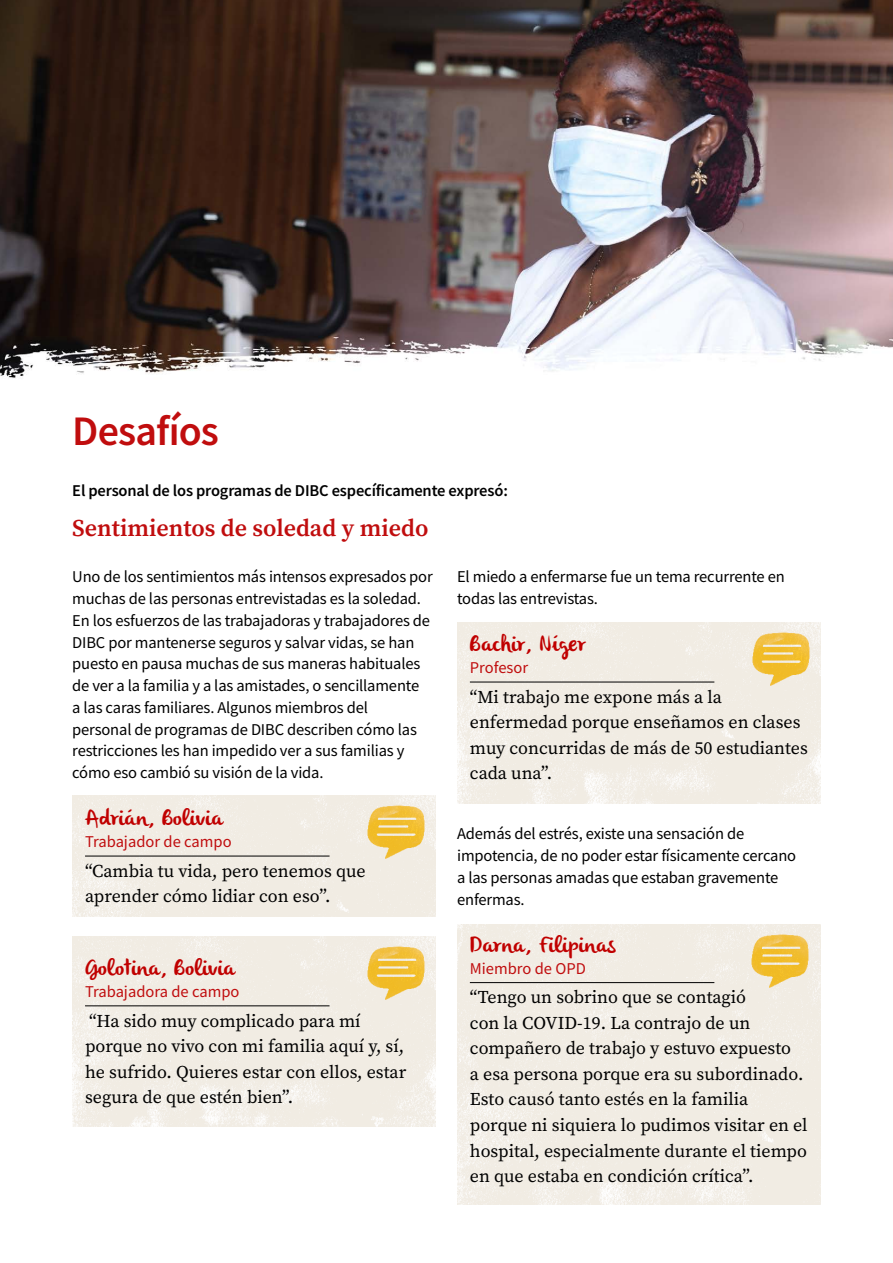
<style>
.page{position:relative;width:893px;height:1263px;background:#fff}
.page>*{position:absolute;margin:0;border:0;box-sizing:border-box;transform-origin:0 0}
.H3_-_secondary_headi{font:600 42px "Source Sans Pro";letter-spacing:-.02em;color:#c00d0e}
.H4_-_criteria{font:600 24px "Source Serif Pro";color:#c00d0e}
.p_-_interviewee{font:22.5px "olivier";letter-spacing:.02em;color:#c00000}
.p_-_quote{font:18px/25.5px "Source Serif Pro";color:#000}
.p_-_body_text{font:16.5px/21.8px "Source Sans Pro";letter-spacing:-.01em;color:#000}
.p_-_interviewee-2{font:16.5px "Source Sans Pro";color:#c00d0e}
.p_-_body_text-2{font:600 16.5px "Source Sans Pro";letter-spacing:-.01em;color:#000}
</style>
<div class="page">
<div style="left:73px;top:795px;width:363px;height:121px;background:#f1ece3"></div>
<img style="left:367px;top:805px;width:57px;height:53px">
<img style="left:73px;top:936px;width:363px;height:191px">
<img style="left:367px;top:946px;width:57px;height:53px">
<img style="left:458px;top:622px;width:363px;height:182px">
<img style="left:752px;top:632px;width:57px;height:53px">
<div style="left:457px;top:924px;width:363px;height:281px;background:#f1ece3"></div>
<img style="left:752px;top:935px;width:57px;height:53px">
<img style="left:0;top:0;width:893px;height:378px">
<hr style="left:85px;top:856px;width:245px;height:1px;background:#000">
<hr style="left:85px;top:1005px;width:245px;height:1px;background:#000">
<hr style="left:470px;top:682px;width:244px;height:1px;background:#000">
<hr style="left:470px;top:982px;width:244px;height:1px;background:#000">
<h3 class="H3_-_secondary_headi" style="left:72px;top:403px;width:148px">Desafíos</h3>
<p class="p_-_body_text-2" style="left:72px;top:480px;width:437px">El personal de los programas de DIBC específicamente expresó:</p>
<h4 class="H4_-_criteria" style="left:72px;top:511px;width:358px">Sentimientos de soledad y miedo</h4>
<p class="p_-_body_text" style="left:72px;top:566px;width:362px">Uno de los sentimientos más intensos expresados por muchas de las personas entrevistadas es la soledad.<br>En los esfuerzos de las trabajadoras y trabajadores de DIBC por mantenerse seguros y salvar vidas, se han puesto en pausa muchas de sus maneras habituales de ver a la familia y a las amistades, o sencillamente<br>a las caras familiares. Algunos miembros del<br>personal de programas de DIBC describen cómo las restricciones les han impedido ver a sus familias y cómo eso cambió su visión de la vida.</p>
<p class="p_-_interviewee" style="left:85px;top:805px;width:139px">Adrián, Bolivia</p>
<p class="p_-_interviewee-2" style="left:85px;top:831px;width:148px">Trabajador de campo</p>
<p class="p_-_quote" style="left:85px;top:858px;width:282px">“Cambia tu vida, pero tenemos que aprender cómo lidiar con eso”.</p>
<p class="p_-_body_text" style="left:457px;top:566px;width:329px">El miedo a enfermarse fue un tema recurrente en todas las entrevistas.</p>
<p class="p_-_interviewee" style="left:470px;top:631px;width:118px">Bachir, Níger</p>
<p class="p_-_interviewee-2" style="left:470px;top:657px;width:60px">Profesor</p>
<p class="p_-_quote" style="left:470px;top:684px;width:340px">“Mi trabajo me expone más a la enfermedad porque enseñamos en clases muy concurridas de más de 50 estudiantes cada una”.</p>
<p class="p_-_body_text" style="left:457px;top:823px;width:341px">Además del estrés, existe una sensación de impotencia, de no poder estar físicamente cercano a las personas amadas que estaban gravemente enfermas.</p>
<p class="p_-_interviewee" style="left:470px;top:932px;width:147px">Darna, Filipinas</p>
<p class="p_-_interviewee-2" style="left:470px;top:958px;width:117px">Miembro de OPD</p>
<p class="p_-_quote" style="left:470px;top:985px;width:339px">“Tengo un sobrino que se contagió<br>con la COVID-19. La contrajo de un compañero de trabajo y estuvo expuesto<br>a esa persona porque era su subordinado.<br>Esto causó tanto estés en la familia porque ni siquiera lo pudimos visitar en el hospital, especialmente durante el tiempo en que estaba en condición crítica”.</p>
<p class="p_-_interviewee" style="left:85px;top:955px;width:151px">Golotina, Bolivia</p>
<p class="p_-_interviewee-2" style="left:85px;top:981px;width:156px">Trabajadora de campo</p>
<p class="p_-_quote" style="left:85px;top:1008px;width:323px">“Ha sido muy complicado para mí porque no vivo con mi familia aquí y, sí, he sufrido. Quieres estar con ellos, estar segura de que estén bien”.</p>
</div>
